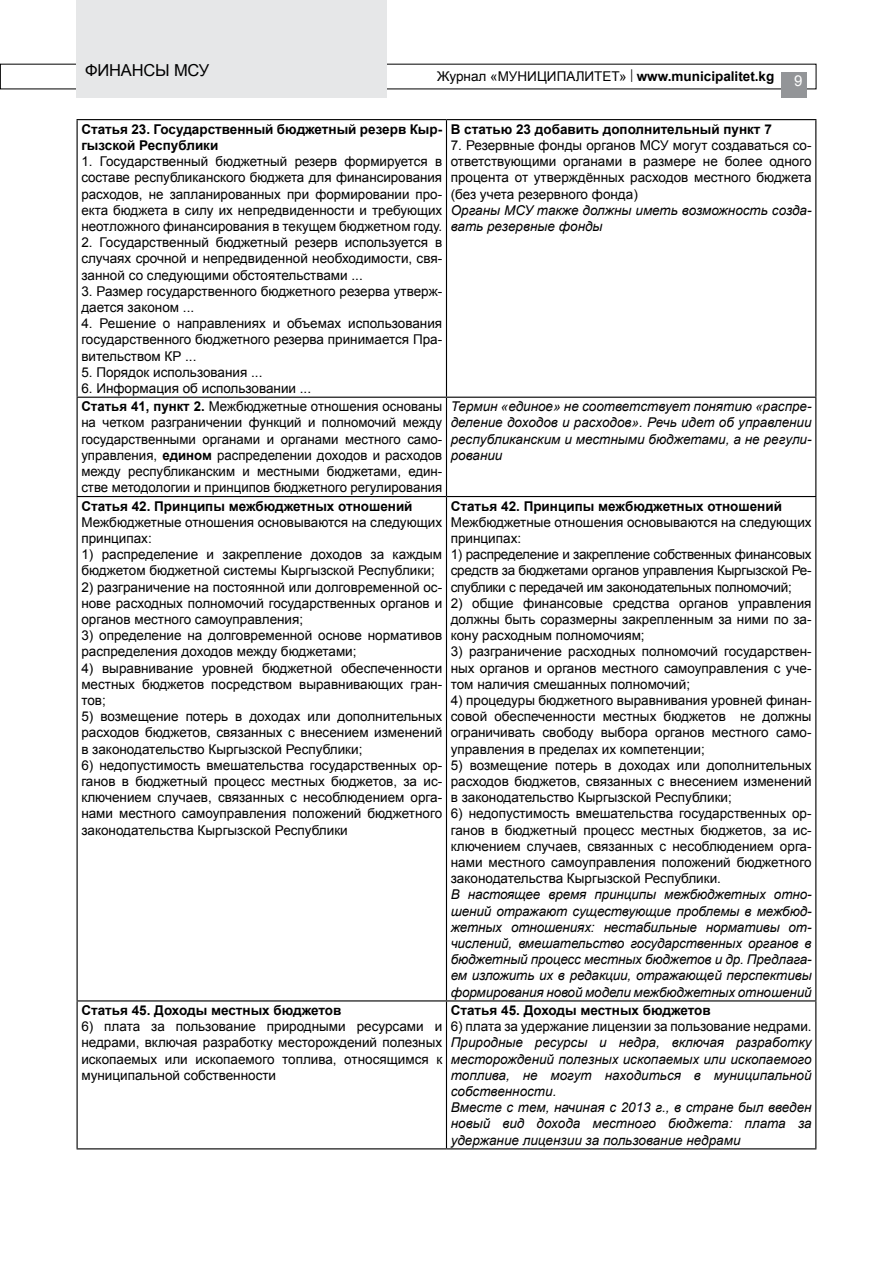
<style>
.page{position:relative;width:893px;height:1263px;background:#fff}
.page>*{position:absolute;margin:0;border:0;box-sizing:border-box;transform-origin:0 0}
.t1{font:16.5px "Arial";letter-spacing:-.01em;color:#000}
.t2{font:15px "Arial";color:#fff}
.t3{font:13.5px/16.2px "Arial";color:#000;text-align:justify}
.t4{font:italic 13.5px/16.2px "Arial";color:#000}
.t5{font:700 13.5px/16.2px "Arial";color:#000}
.s1{font-weight:700}
</style>
<div class="page">
<div style="left:781px;top:72px;width:26px;height:26px;background:#939598"></div>
<div style="left:77px;top:0;width:310px;height:98px;background:#e6e7e8"></div>
<hr style="left:77px;top:119px;width:369px;height:1px;background:#000">
<hr style="left:77px;top:120px;width:1px;height:277px;background:#000">
<hr style="left:446px;top:119px;width:370px;height:1px;background:#000">
<hr style="left:446px;top:120px;width:1px;height:277px;background:#000">
<hr style="left:815px;top:120px;width:1px;height:277px;background:#000">
<hr style="left:77px;top:397px;width:369px;height:1px;background:#000">
<hr style="left:77px;top:398px;width:1px;height:98px;background:#000">
<hr style="left:446px;top:397px;width:370px;height:1px;background:#000">
<hr style="left:446px;top:398px;width:1px;height:98px;background:#000">
<hr style="left:815px;top:398px;width:1px;height:98px;background:#000">
<hr style="left:77px;top:496px;width:369px;height:1px;background:#000">
<hr style="left:77px;top:497px;width:1px;height:503px;background:#000">
<hr style="left:446px;top:496px;width:370px;height:1px;background:#000">
<hr style="left:446px;top:497px;width:1px;height:503px;background:#000">
<hr style="left:815px;top:497px;width:1px;height:503px;background:#000">
<hr style="left:77px;top:1000px;width:369px;height:1px;background:#000">
<hr style="left:77px;top:1001px;width:1px;height:147px;background:#000">
<hr style="left:446px;top:1000px;width:370px;height:1px;background:#000">
<hr style="left:446px;top:1001px;width:1px;height:147px;background:#000">
<hr style="left:815px;top:1001px;width:1px;height:147px;background:#000">
<hr style="left:77px;top:1148px;width:369px;height:1px;background:#000">
<hr style="left:446px;top:1148px;width:370px;height:1px;background:#000">
<p class="t1" style="left:85px;top:59px;width:126px">ФИНАНСЫ МСУ</p>
<p class="t3" style="left:437px;top:68px;width:339px">Журнал «МУНИЦИПАЛИТЕТ» | <span class="s1">www.municipalitet.kg</span></p>
<p class="t2" style="left:794px;top:71px;width:10px">9</p>
<p class="t5" style="left:81px;top:121px;width:362px">Статья 23. Государственный бюджетный резерв Кыр&shy;гызской Республики</p>
<p class="t3" style="left:81px;top:153px;width:362px">1. Государственный бюджетный резерв формируется в составе республиканского бюджета для финансирования расходов, не запланированных при формировании про&shy;екта бюджета в силу их непредвиденности и требующих неотложного финансирования в текущем бюджетном году.</p>
<p class="t3" style="left:81px;top:234px;width:362px">2. Государственный бюджетный резерв используется в случаях срочной и непредвиденной необходимости, свя&shy;занной со следующими обстоятельствами ...</p>
<p class="t3" style="left:81px;top:283px;width:362px">3. Размер государственного бюджетного резерва утверж&shy;дается законом ...</p>
<p class="t3" style="left:81px;top:315px;width:362px">4. Решение о направлениях и объемах использования государственного бюджетного резерва принимается Пра&shy;вительством КР ...</p>
<p class="t3" style="left:81px;top:364px;width:183px">5. Порядок использования ...</p>
<p class="t3" style="left:81px;top:380px;width:231px">6. Информация об использовании ...</p>
<p class="t5" style="left:451px;top:121px;width:323px">В статью 23 добавить дополнительный пункт 7</p>
<p class="t3" style="left:451px;top:137px;width:362px">7. Резервные фонды органов МСУ могут создаваться со&shy;ответствующими органами в размере не более одного процента от утверждённых расходов местного бюджета (без учета резервного фонда)</p>
<p class="t4" style="left:451px;top:202px;width:362px">Органы МСУ также должны иметь возможность созда&shy;вать резервные фонды</p>
<p class="t3" style="left:81px;top:399px;width:362px"><span class="s1">Статья 41, пункт 2.</span> Межбюджетные отношения основаны на четком разграничении функций и полномочий между государственными органами и органами местного само&shy;управления, <span class="s1">едином</span> распределении доходов и расходов между республиканским и местными бюджетами, един&shy;стве методологии и принципов бюджетного регулирования</p>
<p class="t4" style="left:451px;top:399px;width:362px;text-align:justify">Термин «единое» не соответствует понятию «распре&shy;деление доходов и расходов». Речь идет об управлении республиканским и местными бюджетами, а не регули&shy;ровании</p>
<p class="t5" style="left:81px;top:498px;width:333px">Статья 42. Принципы межбюджетных отношений</p>
<p class="t3" style="left:81px;top:514px;width:362px">Межбюджетные отношения основываются на следующих принципах:</p>
<p class="t3" style="left:81px;top:546px;width:362px">1) распределение и закрепление доходов за каждым бюджетом бюджетной системы Кыргызской Республики;</p>
<p class="t3" style="left:81px;top:579px;width:362px">2) разграничение на постоянной или долговременной ос&shy;нове расходных полномочий государственных органов и органов местного самоуправления;</p>
<p class="t3" style="left:81px;top:627px;width:362px">3) определение на долговременной основе нормативов распределения доходов между бюджетами;</p>
<p class="t3" style="left:81px;top:660px;width:362px">4) выравнивание уровней бюджетной обеспеченности местных бюджетов посредством выравнивающих гран&shy;тов;</p>
<p class="t3" style="left:81px;top:708px;width:362px">5) возмещение потерь в доходах или дополнительных расходов бюджетов, связанных с внесением изменений в законодательство Кыргызской Республики;</p>
<p class="t3" style="left:81px;top:757px;width:362px">6) недопустимость вмешательства государственных ор&shy;ганов в бюджетный процесс местных бюджетов, за ис&shy;ключением случаев, связанных с несоблюдением орга&shy;нами местного самоуправления положений бюджетного законодательства Кыргызской Республики</p>
<p class="t5" style="left:451px;top:498px;width:333px">Статья 42. Принципы межбюджетных отношений</p>
<p class="t3" style="left:451px;top:514px;width:362px">Межбюджетные отношения основываются на следующих принципах:</p>
<p class="t3" style="left:451px;top:546px;width:362px">1) распределение и закрепление собственных финансовых средств за бюджетами органов управления Кыргызской Ре&shy;спублики с передачей им законодательных полномочий;</p>
<p class="t3" style="left:451px;top:595px;width:362px">2) общие финансовые средства органов управления должны быть соразмерны закрепленным за ними по за&shy;кону расходным полномочиям;</p>
<p class="t3" style="left:451px;top:644px;width:362px">3) разграничение расходных полномочий государствен&shy;ных органов и органов местного самоуправления с уче&shy;том наличия смешанных полномочий;</p>
<p class="t3" style="left:451px;top:692px;width:362px">4) процедуры бюджетного выравнивания уровней финан&shy;совой обеспеченности местных бюджетов не должны ограничивать свободу выбора органов местного само&shy;управления в пределах их компетенции;</p>
<p class="t3" style="left:451px;top:757px;width:362px">5) возмещение потерь в доходах или дополнительных расходов бюджетов, связанных с внесением изменений в законодательство Кыргызской Республики;</p>
<p class="t3" style="left:451px;top:806px;width:362px">6) недопустимость вмешательства государственных ор&shy;ганов в бюджетный процесс местных бюджетов, за ис&shy;ключением случаев, связанных с несоблюдением орга&shy;нами местного самоуправления положений бюджетного законодательства Кыргызской Республики.</p>
<p class="t4" style="left:451px;top:887px;width:362px;text-align:justify">В настоящее время принципы межбюджетных отно&shy;шений отражают существующие проблемы в межбюд&shy;жетных отношениях: нестабильные нормативы от&shy;числений, вмешательство государственных органов в бюджетный процесс местных бюджетов и др. Предлага&shy;ем изложить их в редакции, отражающей перспективы формирования новой модели межбюджетных отношений</p>
<p class="t5" style="left:81px;top:1002px;width:262px">Статья 45. Доходы местных бюджетов</p>
<p class="t3" style="left:81px;top:1018px;width:362px">6) плата за пользование природными ресурсами и недрами, включая разработку месторождений полезных ископаемых или ископаемого топлива, относящимся к муниципальной собственности</p>
<p class="t5" style="left:451px;top:1002px;width:262px">Статья 45. Доходы местных бюджетов</p>
<p class="t3" style="left:451px;top:1018px;width:362px">6) плата за удержание лицензии за пользование недрами.</p>
<p class="t4" style="left:451px;top:1035px;width:362px">Природные ресурсы и недра, включая разработку месторождений полезных ископаемых или ископаемого топлива, не могут находиться в муниципальной собственности.<br>Вместе с тем, начиная с 2013 г., в стране был введен новый вид дохода местного бюджета: плата за удержание лицензии за пользование недрами</p>
</div>
